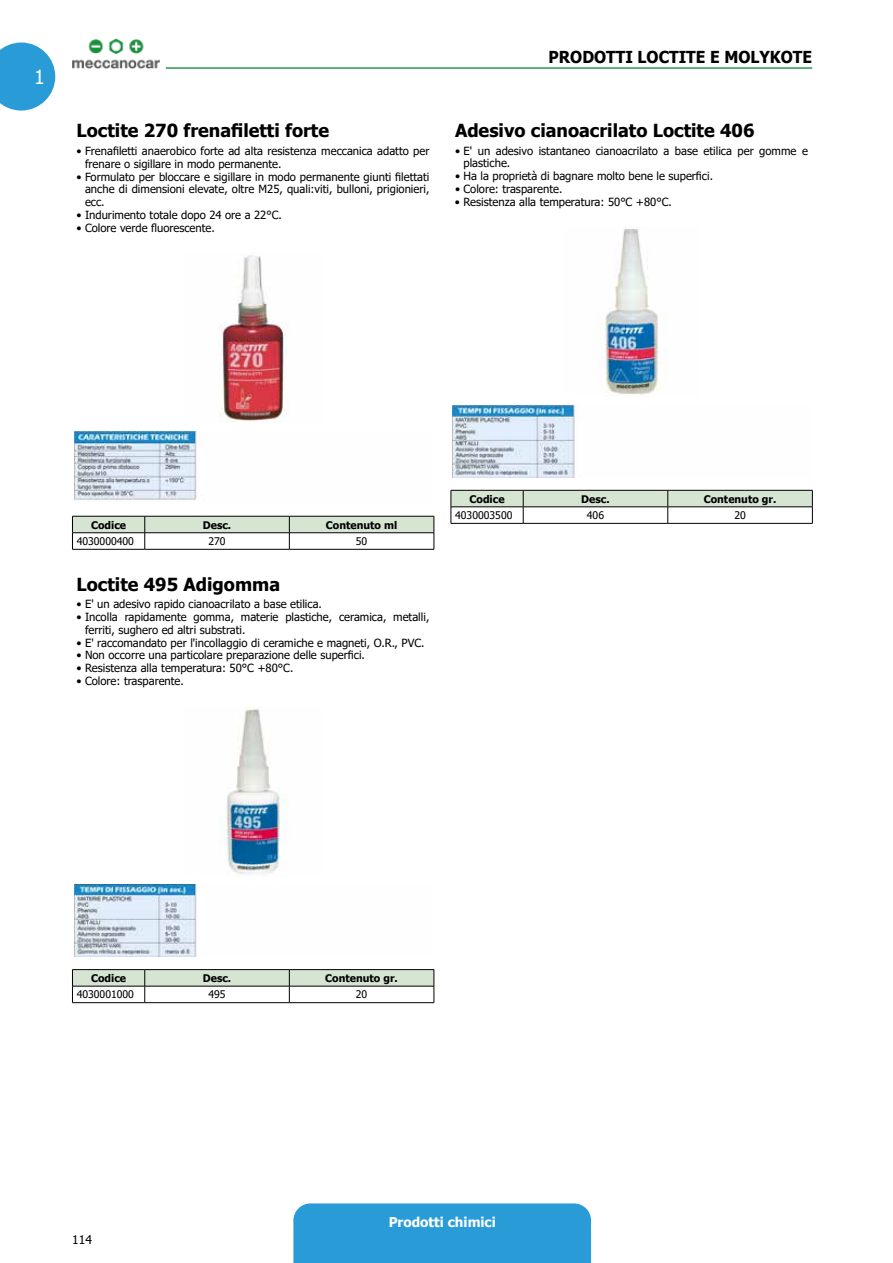
<style>
.page{position:relative;width:893px;height:1263px;background:#fff}
.page>*{position:absolute;margin:0;border:0;box-sizing:border-box;transform-origin:0 0}
.t1{font:19.5px "Tahoma";color:#fff}
.t2{font:700 18px "Tahoma";color:#000}
.t3{font:700 16.5px "Tahoma";color:#000;scale:.95 1}
.t4{font:700 13.5px "Tahoma";color:#fff}
.t5{font:12px "Tahoma";color:#000}
.t6{font:11.25px/12.8px "Tahoma";color:#000}
.t7{font:700 10.5px "Tahoma";color:#000}
.t8{font:10.5px "Tahoma";color:#000}
</style>
<div class="page">
<div style="left:293px;top:1203px;width:298px;height:60px;background:#299cd8"></div>
<svg style="left:0;top:43px;width:55px;height:68px;background:#4aabde"></svg>
<img style="left:72px;top:38px;width:87px;height:31px">
<hr style="left:166px;top:67px;width:646px;height:2px;background:#28974e">
<img style="left:219px;top:255px;width:69px;height:168px">
<img style="left:74px;top:431px;width:123px;height:70px">
<svg style="left:72px;top:516px;width:363px;height:33px"></svg>
<hr style="left:72px;top:549px;width:73px;height:1px;background:#000">
<hr style="left:145px;top:549px;width:144px;height:1px;background:#000">
<hr style="left:289px;top:549px;width:145px;height:1px;background:#000">
<img style="left:219px;top:706px;width:70px;height:168px">
<img style="left:74px;top:885px;width:123px;height:72px">
<svg style="left:72px;top:969px;width:363px;height:33px"></svg>
<hr style="left:72px;top:1002px;width:73px;height:1px;background:#000">
<hr style="left:145px;top:1002px;width:144px;height:1px;background:#000">
<hr style="left:289px;top:1002px;width:145px;height:1px;background:#000">
<img style="left:602px;top:227px;width:62px;height:170px">
<img style="left:453px;top:405px;width:122px;height:72px">
<svg style="left:451px;top:490px;width:362px;height:33px"></svg>
<hr style="left:451px;top:523px;width:72px;height:1px;background:#000">
<hr style="left:523px;top:523px;width:145px;height:1px;background:#000">
<hr style="left:668px;top:523px;width:145px;height:1px;background:#000">
<h1 class="t1" style="left:34px;top:64px;width:12px">1</h1>
<h2 class="t2" style="left:77px;top:118px;width:254px">Loctite 270 frenafiletti forte</h2>
<p class="t6" style="left:85px;top:145px;width:346px;text-indent:-9px">• Frenafiletti anaerobico forte ad alta resistenza meccanica adatto per frenare o sigillare in modo permanente.</p>
<p class="t6" style="left:85px;top:171px;width:346px;text-align:justify;text-indent:-8px">• Formulato per bloccare e sigillare in modo permanente giunti filettati anche di dimensioni elevate, oltre M25, quali:viti, bulloni, prigionieri, ecc.</p>
<p class="t6" style="left:77px;top:209px;width:207px">• Indurimento totale dopo 24 ore a 22°C.</p>
<p class="t6" style="left:77px;top:222px;width:140px">• Colore verde fluorescente.</p>
<h3 class="t3" style="left:549px;top:45px;width:23px">Prodotti</h3>
<h3 class="t3" style="left:638px;top:45px;width:21px">Loctite</h3>
<h3 class="t3" style="left:710px;top:45px;width:42px">e Moly</h3>
<h3 class="t3" style="left:770px;top:45px;width:24px">kote</h3>
<h2 class="t2" style="left:455px;top:118px;width:301px">Adesivo cianoacrilato Loctite 406</h2>
<p class="t6" style="left:463px;top:145px;width:346px;text-indent:-9px">• E' un adesivo istantaneo cianoacrilato a base etilica per gomme e plastiche.</p>
<p class="t6" style="left:455px;top:170px;width:260px">• Ha la proprietà di bagnare molto bene le superfici.</p>
<p class="t6" style="left:455px;top:183px;width:109px">• Colore: trasparente.</p>
<p class="t6" style="left:455px;top:196px;width:218px">• Resistenza alla temperatura: 50°C +80°C.</p>
<p class="t7" style="left:91px;top:517px;width:37px">Codice</p>
<p class="t7" style="left:203px;top:517px;width:30px">Desc.</p>
<p class="t7" style="left:326px;top:517px;width:73px">Contenuto ml</p>
<p class="t8" style="left:77px;top:534px;width:59px">4030000400</p>
<p class="t8" style="left:208px;top:534px;width:19px">270</p>
<p class="t8" style="left:356px;top:534px;width:13px">50</p>
<h2 class="t2" style="left:77px;top:572px;width:205px">Loctite 495 Adigomma</h2>
<p class="t6" style="left:77px;top:599px;width:247px">• E' un adesivo rapido cianoacrilato a base etilica.</p>
<p class="t6" style="left:85px;top:611px;width:346px;text-indent:-9px">• Incolla rapidamente gomma, materie plastiche, ceramica, metalli, ferriti, sughero ed altri substrati.</p>
<p class="t6" style="left:77px;top:637px;width:350px">• E' raccomandato per l'incollaggio di ceramiche e magneti, O.R., PVC.</p>
<p class="t6" style="left:77px;top:650px;width:290px">• Non occorre una particolare preparazione delle superfici.</p>
<p class="t6" style="left:77px;top:662px;width:218px">• Resistenza alla temperatura: 50°C +80°C.</p>
<p class="t6" style="left:77px;top:675px;width:109px">• Colore: trasparente.</p>
<p class="t7" style="left:470px;top:491px;width:37px">Codice</p>
<p class="t7" style="left:581px;top:491px;width:30px">Desc.</p>
<p class="t7" style="left:704px;top:491px;width:74px">Contenuto gr.</p>
<p class="t8" style="left:455px;top:508px;width:59px">4030003500</p>
<p class="t8" style="left:587px;top:508px;width:19px">406</p>
<p class="t8" style="left:734px;top:508px;width:13px">20</p>
<p class="t7" style="left:91px;top:971px;width:37px">Codice</p>
<p class="t7" style="left:203px;top:971px;width:30px">Desc.</p>
<p class="t7" style="left:325px;top:971px;width:74px">Contenuto gr.</p>
<p class="t8" style="left:77px;top:987px;width:59px">4030001000</p>
<p class="t8" style="left:208px;top:987px;width:19px">495</p>
<p class="t8" style="left:356px;top:987px;width:13px">20</p>
<p class="t5" style="left:72px;top:1231px;width:21px">114</p>
<p class="t4" style="left:389px;top:1212px;width:109px">Prodotti chimici</p>
</div>
